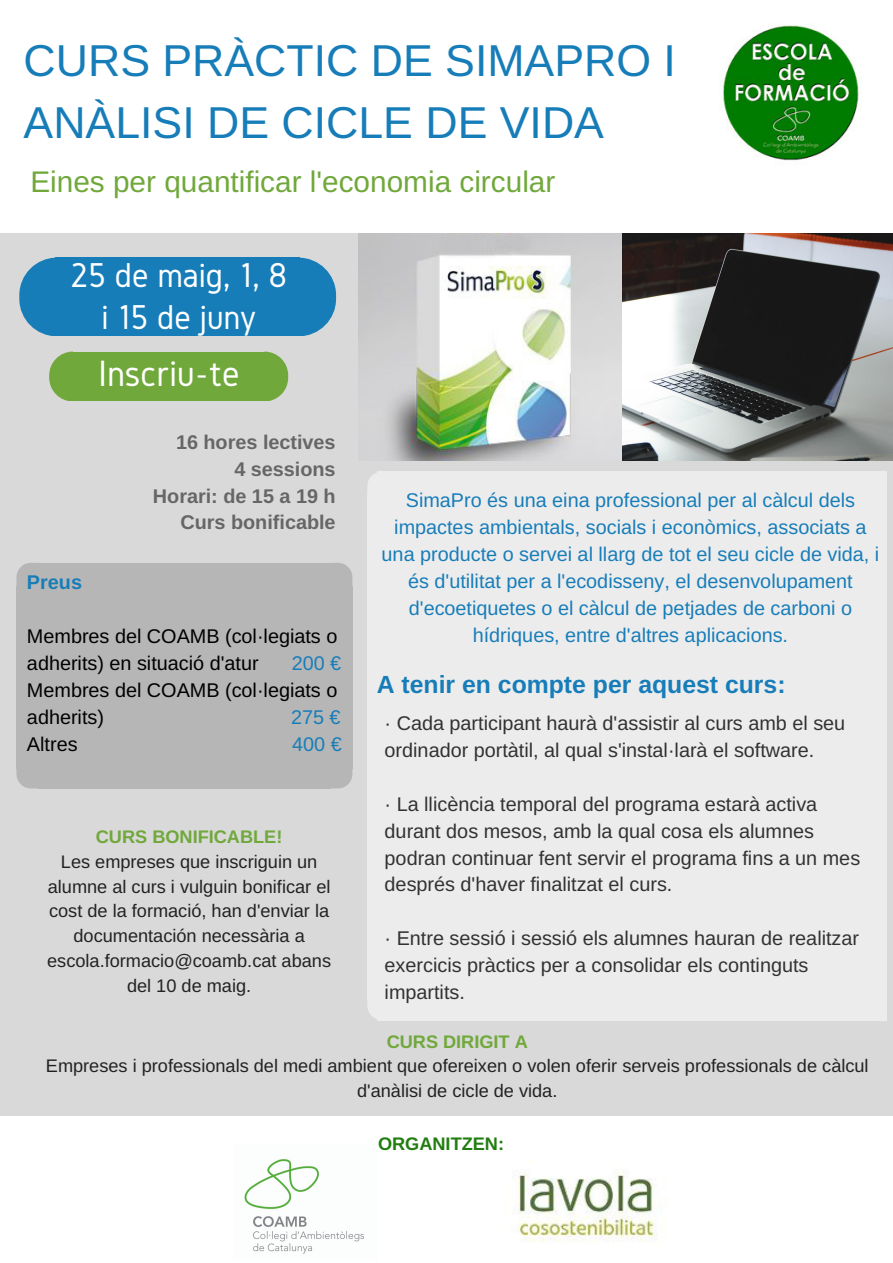
<style>
.page{position:relative;width:893px;height:1263px;background:#fff}
.page>*{position:absolute;margin:0;border:0;box-sizing:border-box;transform-origin:0 0}
.t1{font:44.7px/61.8px "Arimo";color:#177db9}
.t2{font:38.1px "Gidole";color:#fff}
.t3{font:35.85px/42.8px "Gidole";color:#fff;text-align:center}
.t4{font:29.7px "Arimo";color:#70a83b}
.t5{font:700 24.75px "Arimo";color:#177db9}
.t6{font:19.8px/27px "Arimo";color:#323232}
.t7{font:19.8px/27px "Arimo";color:#177db9;text-align:center}
.t8{font:19.8px/27px "Arimo";color:#000}
.t9{font:700 19.8px/27px "Arimo";color:#666;text-align:right}
.t10{font:700 19.8px "Arimo";color:#177db9}
.t11{font:18.15px/24.8px "Arimo";color:#222;text-align:center}
.t12{font:700 18.15px "Arimo";color:#70a83b}
.t13{font:700 18.15px "Arimo";color:#217d10}
</style>
<div class="page">
<div style="left:0;top:269px;width:892px;height:847px;background:#d9d9d9"></div>
<svg style="left:0;top:233px;width:892px;height:36px;background:#cfd1d2"></svg>
<img style="left:723px;top:24px;width:138px;height:137px">
<div style="left:56px;top:258px;width:244px;height:77px;background:#177db9"></div>
<svg style="left:300px;top:258px;width:36px;height:77px;background:#3d8fbf"></svg>
<svg style="left:19px;top:258px;width:37px;height:77px;background:#3e8fbf"></svg>
<div style="left:72px;top:352px;width:193px;height:48px;background:#70a83b"></div>
<svg style="left:265px;top:352px;width:23px;height:48px"></svg>
<svg style="left:49px;top:352px;width:23px;height:48px"></svg>
<svg style="left:331px;top:563px;width:21px;height:23px"></svg>
<div style="left:330px;top:586px;width:22px;height:182px;background:#b6b6b6"></div>
<div style="left:31px;top:577px;width:313px;height:200px;background:#b6b6b6"></div>
<div style="left:38px;top:563px;width:293px;height:24px;background:#b6b6b6"></div>
<svg style="left:16px;top:563px;width:22px;height:23px"></svg>
<div style="left:16px;top:586px;width:23px;height:182px;background:#b6b6b6"></div>
<div style="left:38px;top:767px;width:293px;height:21px;background:#b6b6b6"></div>
<svg style="left:16px;top:768px;width:22px;height:20px"></svg>
<svg style="left:331px;top:768px;width:21px;height:20px"></svg>
<div style="left:378px;top:471px;width:508px;height:550px;background:#ececec"></div>
<svg style="left:367px;top:472px;width:11px;height:23px"></svg>
<div style="left:367px;top:495px;width:22px;height:505px;background:#ececec"></div>
<svg style="left:367px;top:1000px;width:11px;height:20px"></svg>
<img style="left:244px;top:1159px;width:120px;height:95px">
<img style="left:516px;top:1171px;width:141px;height:71px">
<img style="left:622px;top:234px;width:270px;height:227px">
<img style="left:359px;top:234px;width:263px;height:227px">
<h1 class="t1" style="left:24px;top:30px;width:653px">CURS PRÀCTIC DE SIMAPRO I<br>ANÀLISI DE CICLE DE VIDA</h1>
<h3 class="t4" style="left:30px;top:165px;width:526px">Eines per quantificar l'economia circular</h3>
<h3 class="t3" style="left:70px;top:253px;width:219px">25 de maig, 1, 8 i 15 de juny</h3>
<h2 class="t2" style="left:99px;top:352px;width:142px">Inscriu-te</h2>
<p class="t9" style="left:153px;top:428px;width:184px">16 hores lectives<br>4 sessions<br>Horari: de 15 a 19 h<br>Curs bonificable</p>
<p class="t10" style="left:27px;top:571px;width:57px">Preus</p>
<p class="t8" style="left:27px;top:623px;width:312px">Membres del COAMB (col·legiats o adherits) en situació d'atur</p>
<p class="t7" style="left:292px;top:650px;width:51px">200 €</p>
<p class="t8" style="left:27px;top:677px;width:312px">Membres del COAMB (col·legiats o adherits)</p>
<p class="t7" style="left:291px;top:704px;width:51px">275 €</p>
<p class="t8" style="left:27px;top:730px;width:52px">Altres</p>
<p class="t7" style="left:292px;top:730px;width:51px">400 €</p>
<p class="t12" style="left:96px;top:827px;width:188px">CURS BONIFICABLE!</p>
<p class="t11" style="left:47px;top:849px;width:285px">Les empreses que inscriguin un alumne al curs i vulguin bonificar el cost de la formació, han d'enviar la documentación necessària a escola.formacio@coamb.cat abans del 10 de maig.</p>
<p class="t7" style="left:381px;top:487px;width:499px">SimaPro és una eina professional per al càlcul dels impactes ambientals, socials i econòmics, associats a una producte o servei al llarg de tot el seu cicle de vida, i és d'utilitat per a l'ecodisseny, el desenvolupament d'ecoetiquetes o el càlcul de petjades de carboni o hídriques, entre d'altres aplicacions.</p>
<p class="t5" style="left:377px;top:670px;width:410px">A tenir en compte per aquest curs:</p>
<p class="t6" style="left:384px;top:709px;width:462px">· Cada participant haurà d'assistir al curs amb el seu ordinador portàtil, al qual s'instal·larà el software.</p>
<p class="t6" style="left:384px;top:790px;width:477px">· La llicència temporal del programa estarà activa durant dos mesos, amb la qual cosa els alumnes podran continuar fent servir el programa fins a un mes després d'haver finalitzat el curs.</p>
<p class="t6" style="left:384px;top:925px;width:476px">· Entre sessió i sessió els alumnes hauran de realitzar exercicis pràctics per a consolidar els continguts impartits.</p>
<p class="t12" style="left:386px;top:1031px;width:143px">CURS DIRIGIT A</p>
<p class="t11" style="left:46px;top:1054px;width:824px">Empreses i professionals del medi ambient que ofereixen o volen oferir serveis professionals de càlcul d'anàlisi de cicle de vida.</p>
<p class="t13" style="left:378px;top:1133px;width:128px">ORGANITZEN:</p>
</div>
